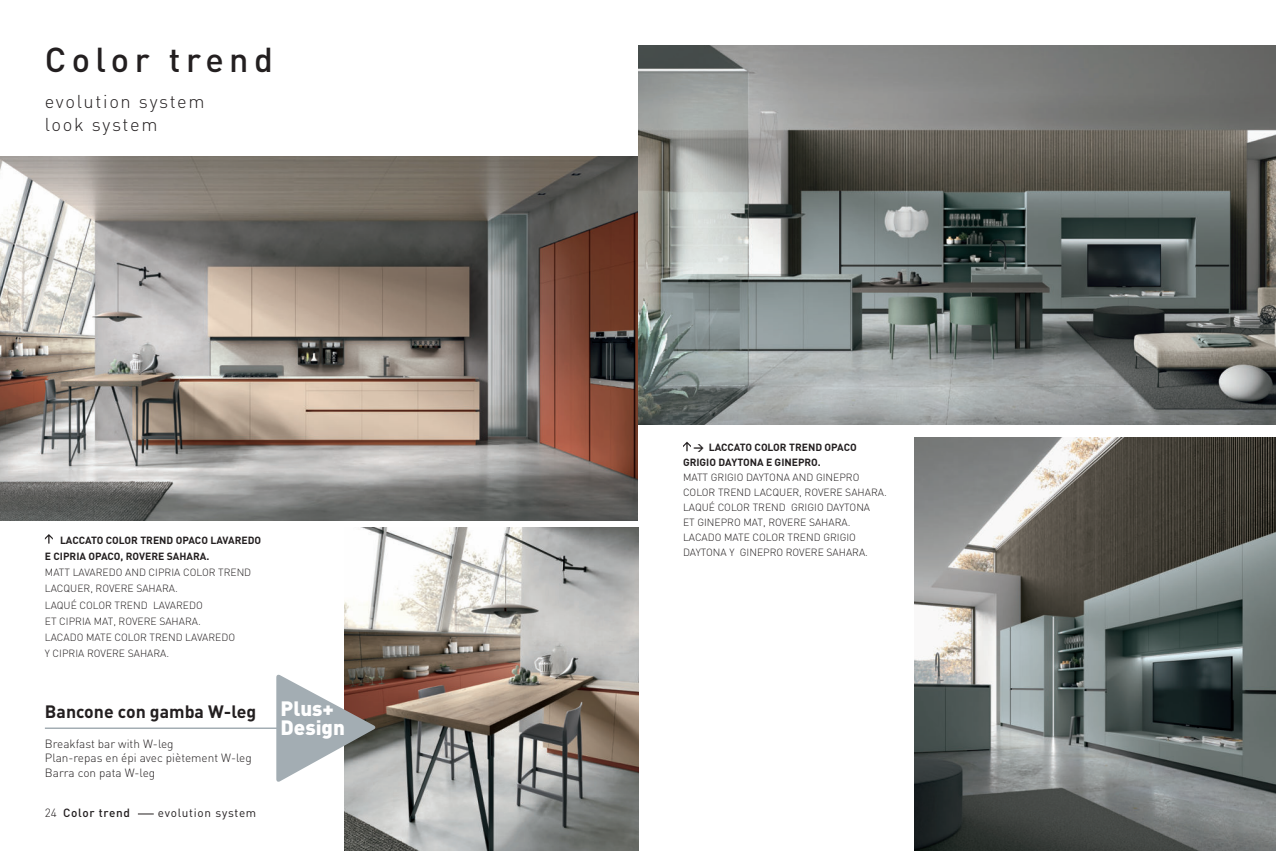
<style>
.page{position:relative;width:1276px;height:851px;background:#fff}
.page>*{position:absolute;margin:0;border:0;box-sizing:border-box;transform-origin:0 0}
.t1{font:500 34.12px "DIN";letter-spacing:.16em;color:#231f20}
.t2{font:900 20.5px/19.1px "DIN";color:#fff}
.t3{font:18.38px/23px "DIN Light Alternate";letter-spacing:.09em;color:#231f20}
.t4{font:17.75px "DIN Bold Alternate";color:#231f20}
.t5{font:300 11.75px/14.8px "DIN";color:#231f20}
.t6{font:11.75px "DIN";letter-spacing:.06em;color:#231f20}
.t7{font:500 11.75px "DIN";letter-spacing:.06em;color:#231f20}
.t8{font:300 10.38px/16.2px "DIN";color:#231f20}
.t9{font:700 10.38px/16.2px "DIN";color:#231f20}
.s1{font-weight:300}
</style>
<div class="page">
<img style="left:638px;top:45px;width:638px;height:379px">
<img style="left:0;top:156px;width:638px;height:364px">
<svg style="left:138px;top:813px;width:16px;height:1px"></svg>
<svg style="left:45px;top:534px;width:8px;height:9px"></svg>
<img style="left:914px;top:437px;width:362px;height:413px">
<svg style="left:683px;top:441px;width:8px;height:10px"></svg>
<img style="left:345px;top:527px;width:293px;height:323px">
<hr style="left:45px;top:727px;width:245px;height:1px;background:#a3adb3">
<svg style="left:276px;top:674px;width:100px;height:108px"></svg>
<h1 class="t1" style="left:45px;top:44px;width:230px">Color trend</h1>
<h3 class="t3" style="left:45px;top:92px;width:161px">evolution system look system</h3>
<p class="t9" style="left:45px;top:532px;width:218px;text-indent:15px">LACCATO COLOR TREND OPACO LAVAREDO<br>E CIPRIA OPACO, ROVERE SAHARA.</p>
<p class="t8" style="left:45px;top:565px;width:208px">MATT LAVAREDO AND CIPRIA COLOR TREND<br>LACQUER, ROVERE SAHARA.<br>LAQUÉ COLOR TREND LAVAREDO<br>ET CIPRIA MAT, ROVERE SAHARA.<br>LACADO MATE COLOR TREND LAVAREDO<br>Y CIPRIA ROVERE SAHARA.</p>
<h3 class="t4" style="left:45px;top:704px;width:213px">Bancone con gamba W-leg</h3>
<p class="t5" style="left:45px;top:736px;width:208px">Breakfast bar with W-leg<br>Plan-repas en épi avec piètement W-leg<br>Barra con pata W-leg</p>
<p class="t7" style="left:45px;top:807px;width:87px"><span class="s1">24</span> Color trend</p>
<p class="t6" style="left:158px;top:807px;width:100px">evolution system</p>
<h2 class="t2" style="left:280px;top:700px;width:66px">Plus+<br>Design</h2>
<p class="t9" style="left:683px;top:440px;width:175px;line-height:15px;text-indent:10px">&gt; LACCATO COLOR TREND OPACO<br>GRIGIO DAYTONA E GINEPRO.</p>
<p class="t8" style="left:683px;top:471px;width:205px;line-height:15px">MATT GRIGIO DAYTONA AND GINEPRO<br>COLOR TREND LACQUER, ROVERE SAHARA.<br>LAQUÉ COLOR TREND GRIGIO DAYTONA<br>ET GINEPRO MAT, ROVERE SAHARA.<br>LACADO MATE COLOR TREND GRIGIO<br>DAYTONA Y GINEPRO ROVERE SAHARA.</p>
</div>
